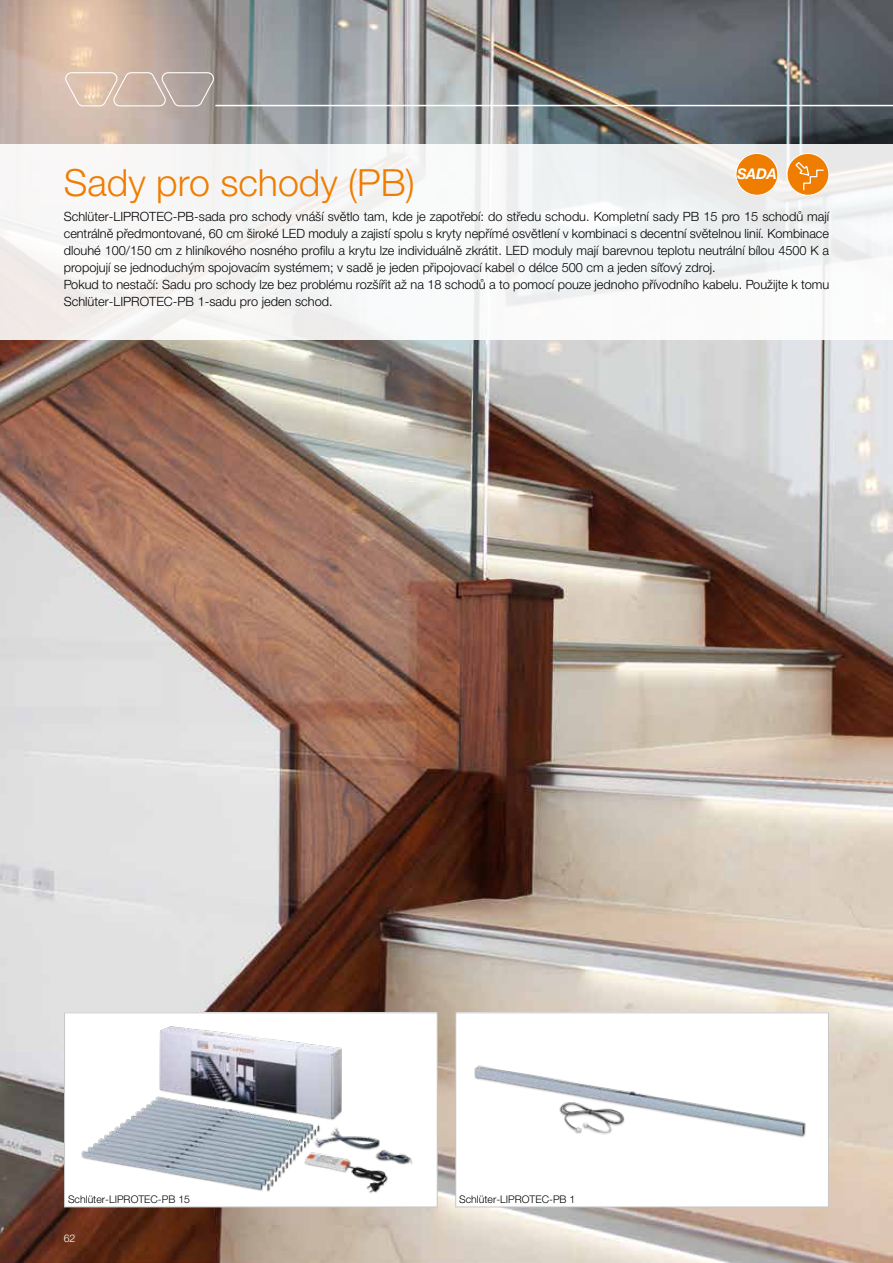
<style>
.page{position:relative;width:893px;height:1263px;background:#fff}
.page>*{position:absolute;margin:0;border:0;box-sizing:border-box;transform-origin:0 0}
.t1{font:300 37.5px "Helvetica Neue LTW1 G";color:#ef7d00}
.t2{font:italic 700 14.7px "Helvetica Neue LT Pro";color:#fff}
.t3{font:300 12.75px/17px "Helvetica Neue LTW1 G";color:#000}
.t4{font:300 10.5px "Helvetica Neue LTW1 G";color:#000}
.t5{font:300 10.5px "Helvetica Neue LTW1 G";color:#fff}
</style>
<div class="page">
<img style="left:0;top:0;width:893px;height:1263px">
<div style="left:456px;top:1013px;width:372px;height:194px;background:#fff"></div>
<img style="left:474px;top:1065px;width:332px;height:73px">
<div style="left:455px;top:1012px;width:374px;height:195px;border:1px solid #c6c6c6"></div>
<div style="left:65px;top:1013px;width:372px;height:194px;background:#fff"></div>
<img style="left:81px;top:1026px;width:332px;height:167px">
<div style="left:64px;top:1012px;width:374px;height:195px;border:1px solid #c6c6c6"></div>
<div style="left:0;top:145px;width:893px;height:195px;background:linear-gradient(to right,#f6f5f4,#f3f5f6)"></div>
<svg style="left:787px;top:153px;width:42px;height:42px"></svg>
<svg style="left:794px;top:161px;width:30px;height:30px"></svg>
<div style="left:787px;top:153px;width:42px;height:43px;border:1px solid #fff;border-radius:50%"></div>
<div style="left:736px;top:153px;width:42px;height:42px;background:#ef7d00;border-radius:50%"></div>
<div style="left:736px;top:153px;width:42px;height:43px;border:1px solid #fff;border-radius:50%"></div>
<hr style="left:215px;top:105px;width:678px;height:1px;background:#fff">
<svg style="left:65px;top:72px;width:149px;height:34px;background:#cbb8ac"></svg>
<p class="t2" style="left:737px;top:165px;width:41px">SADA</p>
<h1 class="t1" style="left:64px;top:159px;width:353px">Sady pro schody (PB)</h1>
<p class="t3" style="left:64px;top:208px;width:767px">Schlüter-LIPROTEC-PB-sada pro schody vnáší světlo tam, kde je zapotřebí: do středu schodu. Kompletní sady PB 15 pro 15 schodů mají centrálně předmontované, 60 cm široké LED moduly a zajistí spolu s kryty nepřímé osvětlení v kombinaci s decentní světelnou linií. Kombinace dlouhé 100/150 cm z hliníkového nosného profilu a krytu lze individuálně zkrátit. LED moduly mají barevnou teplotu neutrální bílou 4500 K a propojují se jednoduchým spojovacím systémem; v sadě je jeden připojovací kabel o délce 500 cm a jeden síťový zdroj.<br>Pokud to nestačí: Sadu pro schody lze bez problému rozšířit až na 18 schodů a to pomocí pouze jednoho přívodního kabelu. Použijte k tomu Schlüter-LIPROTEC-PB 1-sadu pro jeden schod.</p>
<p class="t4" style="left:68px;top:1193px;width:123px">Schlüter-LIPROTEC-PB 15</p>
<p class="t4" style="left:459px;top:1193px;width:118px">Schlüter-LIPROTEC-PB 1</p>
<p class="t5" style="left:64px;top:1231px;width:13px">62</p>
</div>
